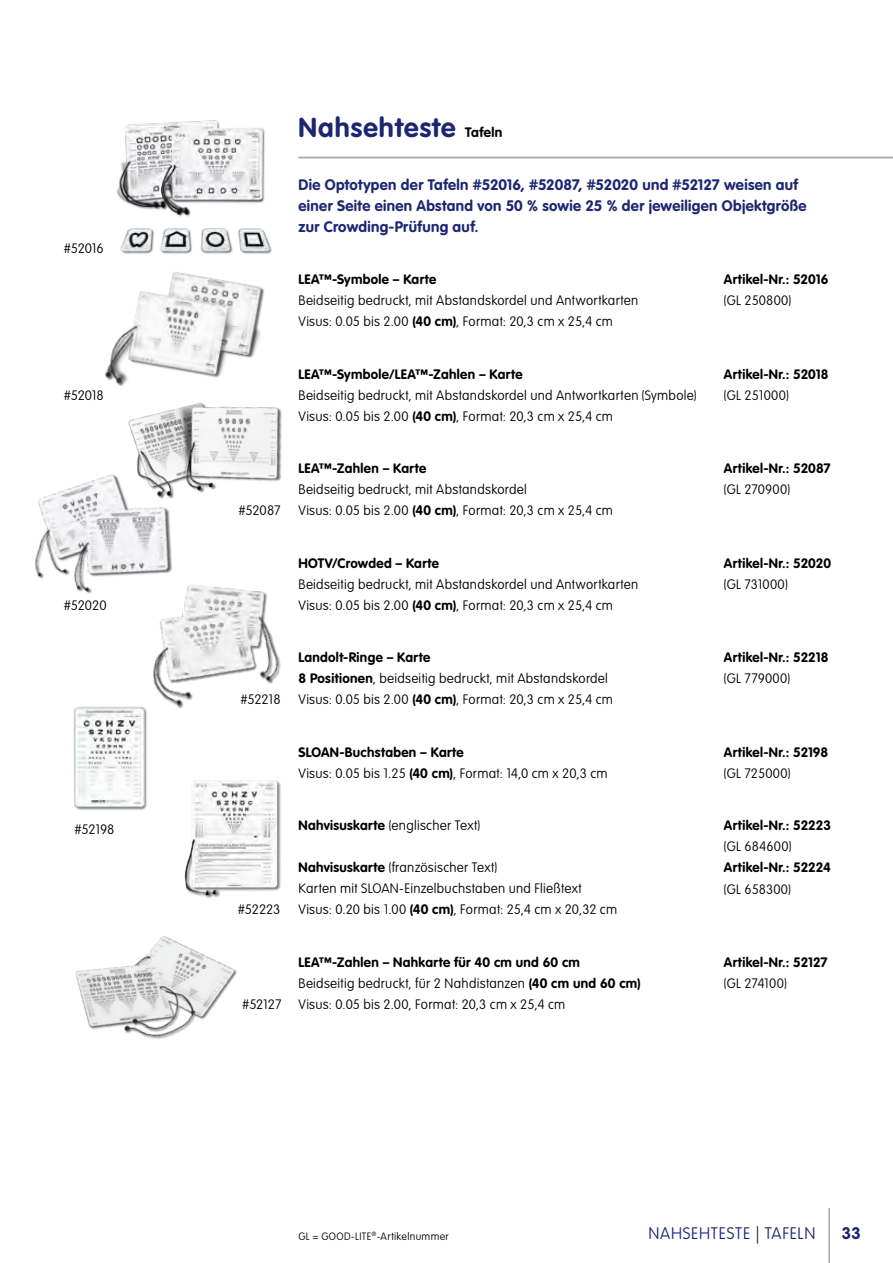
<style>
.page{position:relative;width:893px;height:1263px;background:#fff}
.page>*{position:absolute;margin:0;border:0;box-sizing:border-box;transform-origin:0 0}
.t1{font:700 27px "VAG Rounded Std";letter-spacing:.04em;color:#1c2772}
.t2{font:100 16.5px "VAG Rounded Std";letter-spacing:.045em;color:#1c2772}
.t3{font:700 16.5px "VAG Rounded Std";color:#1c2772}
.t4{font:700 15px/21px "VAG Rounded Std";letter-spacing:.02em;color:#1c2772}
.t5{font:100 13.5px/21px "VAG Rounded Std";letter-spacing:.02em;color:#000}
.t6{font:700 13.5px "VAG Rounded Std";letter-spacing:.025em;color:#000}
.t7{font:100 10.5px "VAG Rounded Std";letter-spacing:.035em;color:#000}
.s1{font-size:13.5px;color:#000}
.s2{font-weight:700}
</style>
<div class="page">
<hr style="left:828px;top:1208px;width:2px;height:55px;background:#a9a9aa">
<hr style="left:298px;top:157px;width:595px;height:1px;background:#a9a9aa">
<img style="left:153px;top:584px;width:128px;height:125px">
<div style="left:184px;top:780px;width:97px;height:119px;background:#000;opacity:.55"></div>
<img style="left:185px;top:780px;width:11px;height:111px">
<img style="left:34px;top:474px;width:149px;height:130px">
<img style="left:124px;top:407px;width:158px;height:93px">
<img style="left:73px;top:706px;width:74px;height:104px">
<img style="left:116px;top:120px;width:156px;height:134px">
<img style="left:105px;top:272px;width:167px;height:144px">
<img style="left:76px;top:936px;width:161px;height:103px">
<p class="t5" style="left:64px;top:238px;width:42px">#52016</p>
<p class="t5" style="left:64px;top:385px;width:42px">#52018</p>
<p class="t5" style="left:64px;top:595px;width:44px">#52020</p>
<p class="t5" style="left:74px;top:819px;width:41px">#52198</p>
<p class="t5" style="left:238px;top:501px;width:44px">#52087</p>
<p class="t5" style="left:240px;top:690px;width:42px">#52218</p>
<p class="t5" style="left:238px;top:899px;width:44px">#52223</p>
<p class="t5" style="left:242px;top:994px;width:41px">#52127</p>
<h1 class="t1" style="left:298px;top:112px;width:205px">Nahsehteste <span class="s1">Tafeln</span></h1>
<p class="t4" style="left:298px;top:175px;width:509px">Die Optotypen der Tafeln #52016, #52087, #52020 und #52127 weisen auf einer Seite einen Abstand von 50 % sowie 25 % der jeweiligen Objektgröße zur Crowding-Prüfung auf.</p>
<p class="t6" style="left:298px;top:272px;width:139px">LEA™-Symbole – Karte</p>
<p class="t5" style="left:298px;top:291px;width:341px">Beidseitig bedruckt, mit Abstandskordel und Antwortkarten<br>Visus: 0.05 bis 2.00 <span class="s2">(40 cm)</span>, Format: 20,3 cm x 25,4 cm</p>
<p class="t6" style="left:298px;top:366px;width:226px">LEA™-Symbole/LEA™-Zahlen – Karte</p>
<p class="t5" style="left:298px;top:385px;width:400px">Beidseitig bedruckt, mit Abstandskordel und Antwortkarten (Symbole)<br>Visus: 0.05 bis 2.00 <span class="s2">(40 cm)</span>, Format: 20,3 cm x 25,4 cm</p>
<p class="t6" style="left:298px;top:461px;width:129px">LEA™-Zahlen – Karte</p>
<p class="t5" style="left:298px;top:480px;width:316px">Beidseitig bedruckt, mit Abstandskordel<br>Visus: 0.05 bis 2.00 <span class="s2">(40 cm)</span>, Format: 20,3 cm x 25,4 cm</p>
<p class="t6" style="left:298px;top:555px;width:142px">HOTV/Crowded – Karte</p>
<p class="t5" style="left:298px;top:574px;width:341px">Beidseitig bedruckt, mit Abstandskordel und Antwortkarten<br>Visus: 0.05 bis 2.00 <span class="s2">(40 cm)</span>, Format: 20,3 cm x 25,4 cm</p>
<p class="t6" style="left:724px;top:272px;width:106px">Artikel-Nr.: 52016</p>
<p class="t5" style="left:724px;top:291px;width:69px">(GL 250800)</p>
<p class="t6" style="left:724px;top:366px;width:106px">Artikel-Nr.: 52018</p>
<p class="t5" style="left:724px;top:385px;width:67px">(GL 251000)</p>
<p class="t6" style="left:724px;top:461px;width:108px">Artikel-Nr.: 52087</p>
<p class="t5" style="left:724px;top:480px;width:68px">(GL 270900)</p>
<p class="t6" style="left:724px;top:555px;width:109px">Artikel-Nr.: 52020</p>
<p class="t5" style="left:724px;top:574px;width:65px">(GL 731000)</p>
<p class="t5" style="left:298px;top:648px;width:316px"><span class="s2">Landolt-Ringe – Karte<br>8 Positionen</span>, beidseitig bedruckt, mit Abstandskordel<br>Visus: 0.05 bis 2.00 <span class="s2">(40 cm)</span>, Format: 20,3 cm x 25,4 cm</p>
<p class="t6" style="left:724px;top:650px;width:106px">Artikel-Nr.: 52218</p>
<p class="t5" style="left:724px;top:669px;width:68px">(GL 779000)</p>
<p class="t5" style="left:298px;top:742px;width:311px"><span class="s2">SLOAN-Buchstaben – Karte<br></span>Visus: 0.05 bis 1.25 <span class="s2">(40 cm)</span>, Format: 14,0 cm x 20,3 cm</p>
<p class="t6" style="left:724px;top:744px;width:106px">Artikel-Nr.: 52198</p>
<p class="t5" style="left:724px;top:763px;width:68px">(GL 725000)</p>
<p class="t5" style="left:298px;top:816px;width:183px"><span class="s2">Nahvisuskarte</span> (englischer Text)</p>
<p class="t5" style="left:298px;top:858px;width:320px"><span class="s2">Nahvisuskarte</span> (französischer Text)<br>Karten mit SLOAN-Einzelbuchstaben und Fließtext<br>Visus: 0.20 bis 1.00 <span class="s2">(40 cm)</span>, Format: 25,4 cm x 20,32 cm</p>
<p class="t6" style="left:724px;top:818px;width:109px">Artikel-Nr.: 52223</p>
<p class="t5" style="left:724px;top:837px;width:69px">(GL 684600)</p>
<p class="t6" style="left:724px;top:860px;width:108px">Artikel-Nr.: 52224</p>
<p class="t5" style="left:724px;top:879px;width:69px">(GL 658300)</p>
<p class="t5" style="left:298px;top:952px;width:344px"><span class="s2">LEA™-Zahlen – Nahkarte für 40 cm und 60 cm<br></span>Beidseitig bedruckt, für 2 Nahdistanzen <span class="s2">(40 cm und 60 cm)<br></span>Visus: 0.05 bis 2.00, Format: 20,3 cm x 25,4 cm</p>
<p class="t6" style="left:724px;top:954px;width:105px">Artikel-Nr.: 52127</p>
<p class="t5" style="left:724px;top:973px;width:64px">(GL 274100)</p>
<p class="t7" style="left:298px;top:1230px;width:152px">GL = GOOD-LITE<sup>®</sup>-Artikelnummer</p>
<p class="t2" style="left:648px;top:1224px;width:168px">NAHSEHTESTE | TAFELN</p>
<p class="t3" style="left:842px;top:1224px;width:20px">33</p>
</div>
